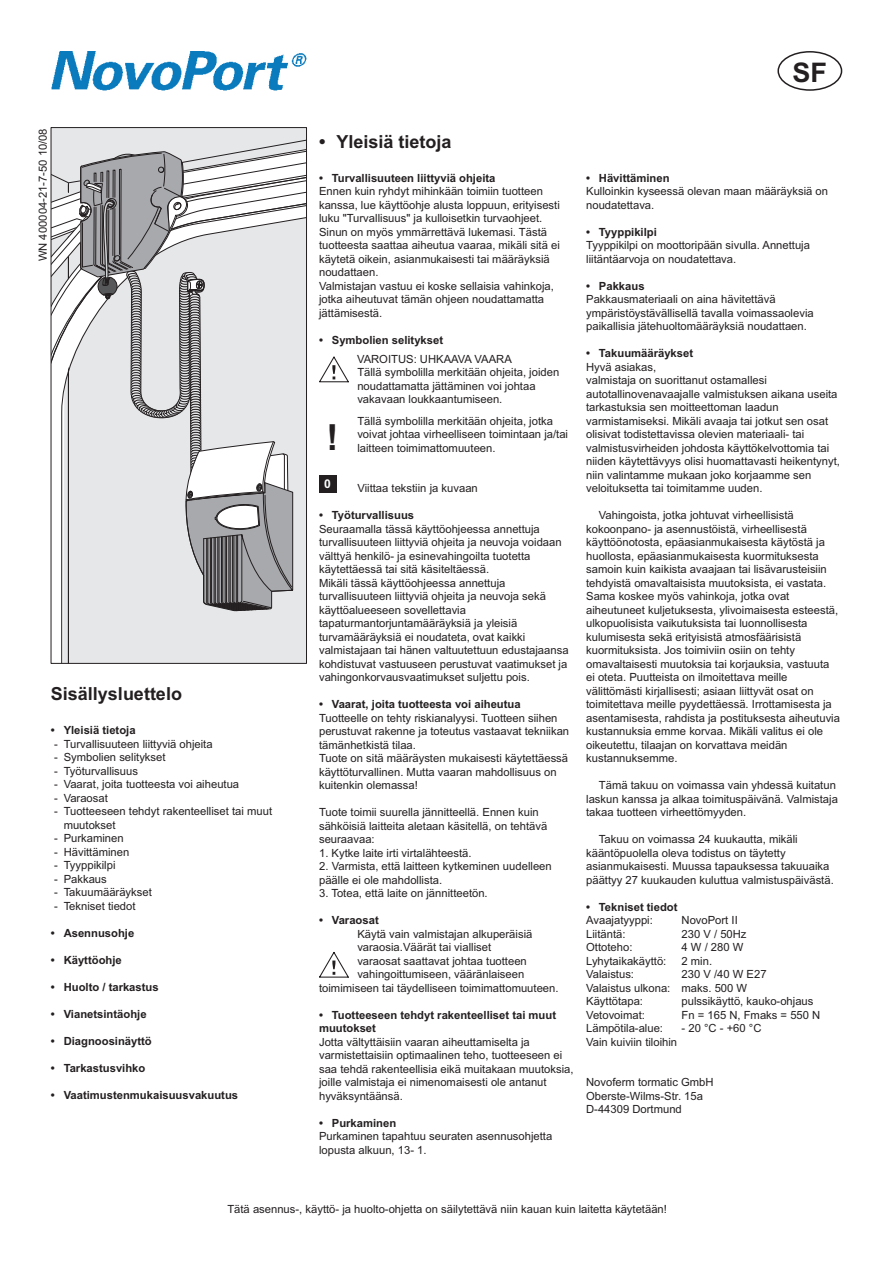
<style>
.page{position:relative;width:893px;height:1263px;background:#fff}
.page>*{position:absolute;margin:0;border:0;box-sizing:border-box;transform-origin:0 0}
.t1{font:700 36px "Arial";color:#231f20}
.t2{font:700 27px "Arial";color:#231f20}
.t3{font:700 18px "Arial";color:#231f20}
.t4{font:700 12.15px "Arial";color:#fff}
.t5{font:11.25px/13.5px "Arial";color:#231f20}
.t6{font:700 11.25px/13.5px "Arial";color:#231f20}
</style>
<div class="page">
<img style="left:51px;top:51px;width:255px;height:40px">
<svg style="left:319px;top:356px;width:30px;height:26px"></svg>
<div style="left:319px;top:475px;width:17px;height:17px;background:#231f20"></div>
<svg style="left:319px;top:952px;width:30px;height:26px"></svg>
<svg style="left:53px;top:129px;width:252px;height:533px;background:#d0d0d2"></svg>
<div style="left:51px;top:127px;width:256px;height:537px;border:1px solid #231f20"></div>
<div style="left:777px;top:51px;width:65px;height:40px;border:2px solid #231f20;border-radius:50%"></div>
<p class="t5" style="left:37px;top:261px;width:134px;rotate:-90deg">WN 400004-21-7-50 10/08</p>
<h3 class="t3" style="left:51px;top:687px;width:133px">Sisällysluettelo</h3>
<p class="t6" style="left:51px;top:724px;width:86px">• Yleisiä tietoja</p>
<p class="t5" style="left:54px;top:738px;width:160px">- Turvallisuuteen liittyviä ohjeita</p>
<p class="t5" style="left:54px;top:751px;width:113px">- Symbolien selitykset</p>
<p class="t5" style="left:54px;top:765px;width:86px">- Työturvallisuus</p>
<p class="t5" style="left:54px;top:778px;width:187px">- Vaarat, joita tuotteesta voi aiheutua</p>
<p class="t5" style="left:54px;top:792px;width:55px">- Varaosat</p>
<p class="t5" style="left:64px;top:805px;width:210px;text-indent:-10px">- Tuotteeseen tehdyt rakenteelliset tai muut muutokset</p>
<p class="t5" style="left:54px;top:832px;width:71px">- Purkaminen</p>
<p class="t5" style="left:54px;top:846px;width:77px">- Hävittäminen</p>
<p class="t5" style="left:54px;top:859px;width:63px">- Tyyppikilpi</p>
<p class="t5" style="left:54px;top:873px;width:54px">- Pakkaus</p>
<p class="t5" style="left:54px;top:886px;width:99px">- Takuumääräykset</p>
<p class="t5" style="left:54px;top:900px;width:83px">- Tekniset tiedot</p>
<p class="t6" style="left:51px;top:927px;width:85px">• Asennusohje</p>
<p class="t6" style="left:51px;top:954px;width:72px">• Käyttöohje</p>
<p class="t6" style="left:51px;top:981px;width:109px">• Huolto / tarkastus</p>
<p class="t6" style="left:51px;top:1008px;width:97px">• Vianetsintäohje</p>
<p class="t6" style="left:51px;top:1035px;width:102px">• Diagnoosinäyttö</p>
<p class="t6" style="left:51px;top:1062px;width:96px">• Tarkastusvihko</p>
<p class="t6" style="left:51px;top:1089px;width:189px">• Vaatimustenmukaisuusvakuutus</p>
<h2 class="t2" style="left:792px;top:63px;width:36px">SF</h2>
<h3 class="t3" style="left:319px;top:135px;width:134px">• Yleisiä tietoja</h3>
<p class="t6" style="left:319px;top:172px;width:178px">• Turvallisuuteen liittyviä ohjeita</p>
<p class="t5" style="left:319px;top:185px;width:242px">Ennen kuin ryhdyt mihinkään toimiin tuotteen kanssa, lue käyttöohje alusta loppuun, erityisesti luku "Turvallisuus" ja kulloisetkin turvaohjeet.<br>Sinun on myös ymmärrettävä lukemasi. Tästä tuotteesta saattaa aiheutua vaaraa, mikäli sitä ei käytetä oikein, asianmukaisesti tai määräyksiä noudattaen.<br>Valmistajan vastuu ei koske sellaisia vahinkoja, jotka aiheutuvat tämän ohjeen noudattamatta jättämisestä.</p>
<p class="t6" style="left:319px;top:334px;width:126px">• Symbolien selitykset</p>
<p class="t5" style="left:357px;top:353px;width:204px">VAROITUS: UHKAAVA VAARA<br>Tällä symbolilla merkitään ohjeita, joiden noudattamatta jättäminen voi johtaa vakavaan loukkaantumiseen.</p>
<p class="t5" style="left:357px;top:415px;width:212px">Tällä symbolilla merkitään ohjeita, jotka voivat johtaa virheelliseen toimintaan ja/tai</p>
<h1 class="t1" style="left:326px;top:424px;width:13px">!</h1>
<p class="t5" style="left:357px;top:442px;width:140px">laitteen toimimattomuuteen.</p>
<p class="t5" style="left:357px;top:482px;width:122px">Viittaa tekstiin ja kuvaan</p>
<p class="t6" style="left:319px;top:509px;width:97px">• Työturvallisuus</p>
<p class="t5" style="left:319px;top:523px;width:251px">Seuraamalla tässä käyttöohjeessa annettuja turvallisuuteen liittyviä ohjeita ja neuvoja voidaan välttyä henkilö- ja esinevahingoilta tuotetta käytettäessä tai sitä käsiteltäessä.<br>Mikäli tässä käyttöohjeessa annettuja turvallisuuteen liittyviä ohjeita ja neuvoja sekä käyttöalueeseen sovellettavia tapaturmantorjuntamääräyksiä ja yleisiä turvamääräyksiä ei noudateta, ovat kaikki valmistajaan tai hänen valtuutettuun edustajaansa kohdistuvat vastuuseen perustuvat vaatimukset ja vahingonkorvausvaatimukset suljettu pois.</p>
<p class="t6" style="left:319px;top:698px;width:203px">• Vaarat, joita tuotteesta voi aiheutua</p>
<p class="t5" style="left:319px;top:712px;width:252px">Tuotteelle on tehty riskianalyysi. Tuotteen siihen perustuvat rakenne ja toteutus vastaavat tekniikan tämänhetkistä tilaa.<br>Tuote on sitä määräysten mukaisesti käytettäessä käyttöturvallinen. Mutta vaaran mahdollisuus on kuitenkin olemassa!</p>
<p class="t5" style="left:319px;top:806px;width:230px">Tuote toimii suurella jännitteellä. Ennen kuin sähköisiä laitteita aletaan käsitellä, on tehtävä seuraavaa:</p>
<p class="t5" style="left:319px;top:847px;width:154px">1. Kytke laite irti virtalähteestä.</p>
<p class="t5" style="left:319px;top:860px;width:234px">2. Varmista, että laitteen kytkeminen uudelleen päälle ei ole mahdollista.</p>
<p class="t5" style="left:319px;top:887px;width:170px">3. Totea, että laite on jännitteetön.</p>
<p class="t6" style="left:319px;top:914px;width:61px">• Varaosat</p>
<p class="t5" style="left:357px;top:928px;width:177px">Käytä vain valmistajan alkuperäisiä</p>
<p class="t5" style="left:357px;top:941px;width:135px">varaosia.Väärät tai vialliset</p>
<p class="t5" style="left:357px;top:955px;width:171px">varaosat saattavat johtaa tuotteen</p>
<p class="t5" style="left:357px;top:968px;width:168px">vahingoittumiseen, vääränlaiseen</p>
<p class="t5" style="left:319px;top:982px;width:241px">toimimiseen tai täydelliseen toimimattomuuteen.</p>
<p class="t6" style="left:319px;top:1009px;width:238px">• Tuotteeseen tehdyt rakenteelliset tai muut muutokset</p>
<p class="t5" style="left:319px;top:1036px;width:256px">Jotta vältyttäisiin vaaran aiheuttamiselta ja varmistettaisiin optimaalinen teho, tuotteeseen ei saa tehdä rakenteellisia eikä muitakaan muutoksia, joille valmistaja ei nimenomaisesti ole antanut hyväksyntäänsä.</p>
<p class="t6" style="left:319px;top:1117px;width:79px">• Purkaminen</p>
<p class="t5" style="left:319px;top:1130px;width:235px">Purkaminen tapahtuu seuraten asennusohjetta lopusta alkuun, 13- 1.</p>
<p class="t4" style="left:324px;top:479px;width:8px">0</p>
<p class="t6" style="left:586px;top:172px;width:85px">• Hävittäminen</p>
<p class="t5" style="left:586px;top:185px;width:243px">Kulloinkin kyseessä olevan maan määräyksiä on noudatettava.</p>
<p class="t6" style="left:586px;top:226px;width:72px">• Tyyppikilpi</p>
<p class="t5" style="left:586px;top:239px;width:225px">Tyyppikilpi on moottoripään sivulla. Annettuja liitäntäarvoja on noudatettava.</p>
<p class="t6" style="left:586px;top:280px;width:60px">• Pakkaus</p>
<p class="t5" style="left:586px;top:293px;width:229px">Pakkausmateriaali on aina hävitettävä ympäristöystävällisellä tavalla voimassaolevia paikallisia jätehuoltomääräyksiä noudattaen.</p>
<p class="t6" style="left:586px;top:347px;width:108px">• Takuumääräykset</p>
<p class="t5" style="left:586px;top:361px;width:255px">Hyvä asiakas,<br>valmistaja on suorittanut ostamallesi autotallinovenavaajalle valmistuksen aikana useita tarkastuksia sen moitteettoman laadun varmistamiseksi. Mikäli avaaja tai jotkut sen osat olisivat todistettavissa olevien materiaali- tai valmistusvirheiden johdosta käyttökelvottomia tai niiden käytettävyys olisi huomattavasti heikentynyt, niin valintamme mukaan joko korjaamme sen veloituksetta tai toimitamme uuden.</p>
<p class="t5" style="left:586px;top:509px;width:255px;text-indent:13px">Vahingoista, jotka johtuvat virheellisistä kokoonpano- ja asennustöistä, virheellisestä käyttöönotosta, epäasianmukaisesta käytöstä ja huollosta, epäasianmukaisesta kuormituksesta samoin kuin kaikista avaajaan tai lisävarusteisiin tehdyistä omavaltaisista muutoksista, ei vastata.<br>Sama koskee myös vahinkoja, jotka ovat aiheutuneet kuljetuksesta, ylivoimaisesta esteestä, ulkopuolisista vaikutuksista tai luonnollisesta kulumisesta sekä erityisistä atmosfäärisistä kuormituksista. Jos toimiviin osiin on tehty omavaltaisesti muutoksia tai korjauksia, vastuuta ei oteta. Puutteista on ilmoitettava meille välittömästi kirjallisesti; asiaan liittyvät osat on toimitettava meille pyydettäessä. Irrottamisesta ja asentamisesta, rahdista ja postituksesta aiheutuvia kustannuksia emme korvaa. Mikäli valitus ei ole oikeutettu, tilaajan on korvattava meidän kustannuksemme.</p>
<p class="t5" style="left:586px;top:779px;width:253px;text-indent:13px">Tämä takuu on voimassa vain yhdessä kuitatun laskun kanssa ja alkaa toimituspäivänä. Valmistaja takaa tuotteen virheettömyyden.</p>
<p class="t5" style="left:586px;top:833px;width:249px;text-indent:13px">Takuu on voimassa 24 kuukautta, mikäli kääntöpuolella oleva todistus on täytetty asianmukaisesti. Muussa tapauksessa takuuaika päättyy 27 kuukauden kuluttua valmistuspäivästä.</p>
<p class="t6" style="left:586px;top:901px;width:93px">• Tekniset tiedot</p>
<p class="t5" style="left:586px;top:914px;width:68px">Avaajatyyppi:</p>
<p class="t5" style="left:681px;top:914px;width:58px">NovoPort II</p>
<p class="t5" style="left:586px;top:928px;width:41px">Liitäntä:</p>
<p class="t5" style="left:681px;top:928px;width:67px">230 V / 50Hz</p>
<p class="t5" style="left:586px;top:941px;width:48px">Ottoteho:</p>
<p class="t5" style="left:681px;top:941px;width:63px">4 W / 280 W</p>
<p class="t5" style="left:586px;top:955px;width:82px">Lyhytaikakäyttö:</p>
<p class="t5" style="left:681px;top:955px;width:32px">2 min.</p>
<p class="t5" style="left:586px;top:968px;width:49px">Valaistus:</p>
<p class="t5" style="left:586px;top:968px;width:182px;text-indent:95px">230 V /40 W E27<br>Valaistus ulkona: maks. 500 W<br>Käyttötapa:</p>
<p class="t5" style="left:681px;top:995px;width:133px">pulssikäyttö, kauko-ohjaus</p>
<p class="t5" style="left:586px;top:1009px;width:60px">Vetovoimat:</p>
<p class="t5" style="left:681px;top:1009px;width:140px">Fn = 165 N, Fmaks = 550 N</p>
<p class="t5" style="left:586px;top:1022px;width:78px">Lämpötila-alue:</p>
<p class="t5" style="left:681px;top:1022px;width:81px">- 20 °C - +60 °C</p>
<p class="t5" style="left:586px;top:1036px;width:93px">Vain kuiviin tiloihin</p>
<p class="t5" style="left:586px;top:1076px;width:129px">Novoferm tormatic GmbH<br>Oberste-Wilms-Str. 15a<br>D-44309 Dortmund</p>
<p class="t5" style="left:227px;top:1203px;width:441px">Tätä asennus-, käyttö- ja huolto-ohjetta on säilytettävä niin kauan kuin laitetta käytetään!</p>
</div>
